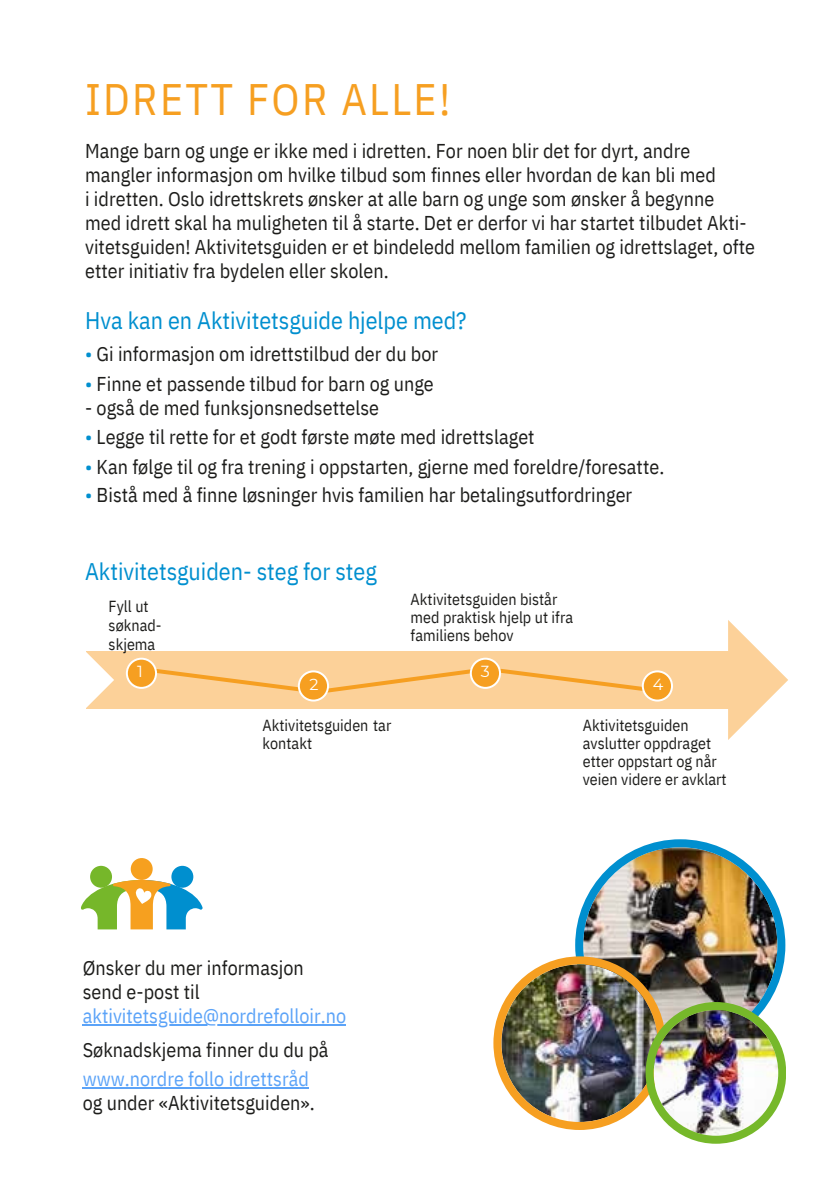
<style>
.page{position:relative;width:839px;height:1191px;background:#fff}
.page>*{position:absolute;margin:0;border:0;box-sizing:border-box;transform-origin:0 0}
.t1{font:44px "IBM Plex Sans Cond";letter-spacing:.05em;color:#f69f21}
.t2{font:24px "IBM Plex Sans Cond";color:#008fcf}
.t3{font:20px/24px "IBM Plex Sans Cond";color:#1d1d1b}
.t4{font:20px/24px "IBM Plex Sans Cond";color:#5ba3f8}
.t5{font:16px/18px "IBM Plex Sans Cond";color:#1d1d1b}
.t6{font:16px "Montserrat";color:#fff}
.s1{color:#008fcf}
.s2{color:#1d1d1b}
</style>
<div class="page">
<div style="left:171px;top:866px;width:22px;height:22px;background:#008fcf;border-radius:50%"></div>
<div style="left:90px;top:866px;width:22px;height:22px;background:#76b72a;border-radius:50%"></div>
<div style="left:131px;top:858px;width:22px;height:22px;background:#f6a01f;border-radius:50%"></div>
<svg style="left:81px;top:880px;width:121px;height:49px"></svg>
<div style="left:86px;top:652px;width:667px;height:56px;background:#fcd199"></div>
<svg style="left:728px;top:620px;width:60px;height:120px"></svg>
<svg style="left:86px;top:651px;width:28px;height:58px"></svg>
<svg style="left:126px;top:658px;width:547px;height:44px"></svg>
<img style="left:575px;top:839px;width:210px;height:117px">
<img style="left:493px;top:956px;width:293px;height:188px">
<hr style="left:83px;top:1024px;width:263px;height:2px;background:#5ba3f8">
<hr style="left:83px;top:1087px;width:226px;height:2px;background:#5ba3f8">
<p class="t1" style="left:85px;top:70px;width:367px">IDRETT FOR ALLE!</p>
<p class="t3" style="left:85px;top:138px;width:632px">Mange barn og unge er ikke med i idretten. For noen blir det for dyrt, andre mangler informasjon om hvilke tilbud som finnes eller hvordan de kan bli med</p>
<p class="t3" style="left:85px;top:186px;width:671px">i idretten. Oslo idrettskrets ønsker at alle barn og unge som ønsker å begynne med idrett skal ha muligheten til å starte. Det er derfor vi har startet tilbudet Akti&shy;vitetsguiden! Aktivitetsguiden er et bindeledd mellom familien og idrettslaget, ofte etter initiativ fra bydelen eller skolen.</p>
<p class="t2" style="left:85px;top:305px;width:383px">Hva kan en Aktivitetsguide hjelpe med?</p>
<p class="t3" style="left:85px;top:342px;width:354px"><span class="s1">•</span> Gi informasjon om idrettstilbud der du bor</p>
<p class="t3" style="left:85px;top:372px;width:350px"><span class="s1">•</span> Finne et passende tilbud for barn og unge</p>
<p class="t3" style="left:85px;top:396px;width:295px">- også de med funksjonsnedsettelse</p>
<p class="t3" style="left:85px;top:424px;width:451px"><span class="s1">•</span> Legge til rette for et godt første møte med idrettslaget</p>
<p class="t3" style="left:85px;top:454px;width:580px"><span class="s1">•</span> Kan følge til og fra trening i oppstarten, gjerne med foreldre/foresatte.</p>
<p class="t3" style="left:85px;top:483px;width:548px"><span class="s1">•</span> Bistå med å finne løsninger hvis familien har betalingsutfordringer</p>
<p class="t2" style="left:85px;top:556px;width:293px">Aktivitetsguiden- steg for steg</p>
<p class="t5" style="left:109px;top:597px;width:54px;line-height:18.6px">Fyll ut søknad&shy;skjema</p>
<p class="t6" style="left:137px;top:662px;width:7px">1</p>
<p class="t6" style="left:309px;top:674px;width:11px">2</p>
<p class="t5" style="left:262px;top:716px;width:130px">Aktivitetsguiden tar kontakt</p>
<p class="t5" style="left:410px;top:590px;width:164px">Aktivitetsguiden bistår med praktisk hjelp ut ifra familiens behov</p>
<p class="t6" style="left:481px;top:662px;width:11px">3</p>
<p class="t6" style="left:653px;top:674px;width:12px">4</p>
<p class="t5" style="left:582px;top:716px;width:145px">Aktivitetsguiden avslutter oppdraget etter oppstart og når veien videre er avklart</p>
<p class="t3" style="left:83px;top:955px;width:222px">Ønsker du mer informasjon</p>
<p class="t4" style="left:83px;top:979px;width:265px"><span class="s2">send e-post til </span>aktivitetsguide@nordrefolloir.no</p>
<p class="t3" style="left:83px;top:1038px;width:247px">Søknadskjema finner du du på</p>
<p class="t4" style="left:83px;top:1066px;width:228px">www.nordre follo idrettsråd</p>
<p class="t3" style="left:83px;top:1090px;width:234px">og under «Aktivitetsguiden».</p>
</div>
